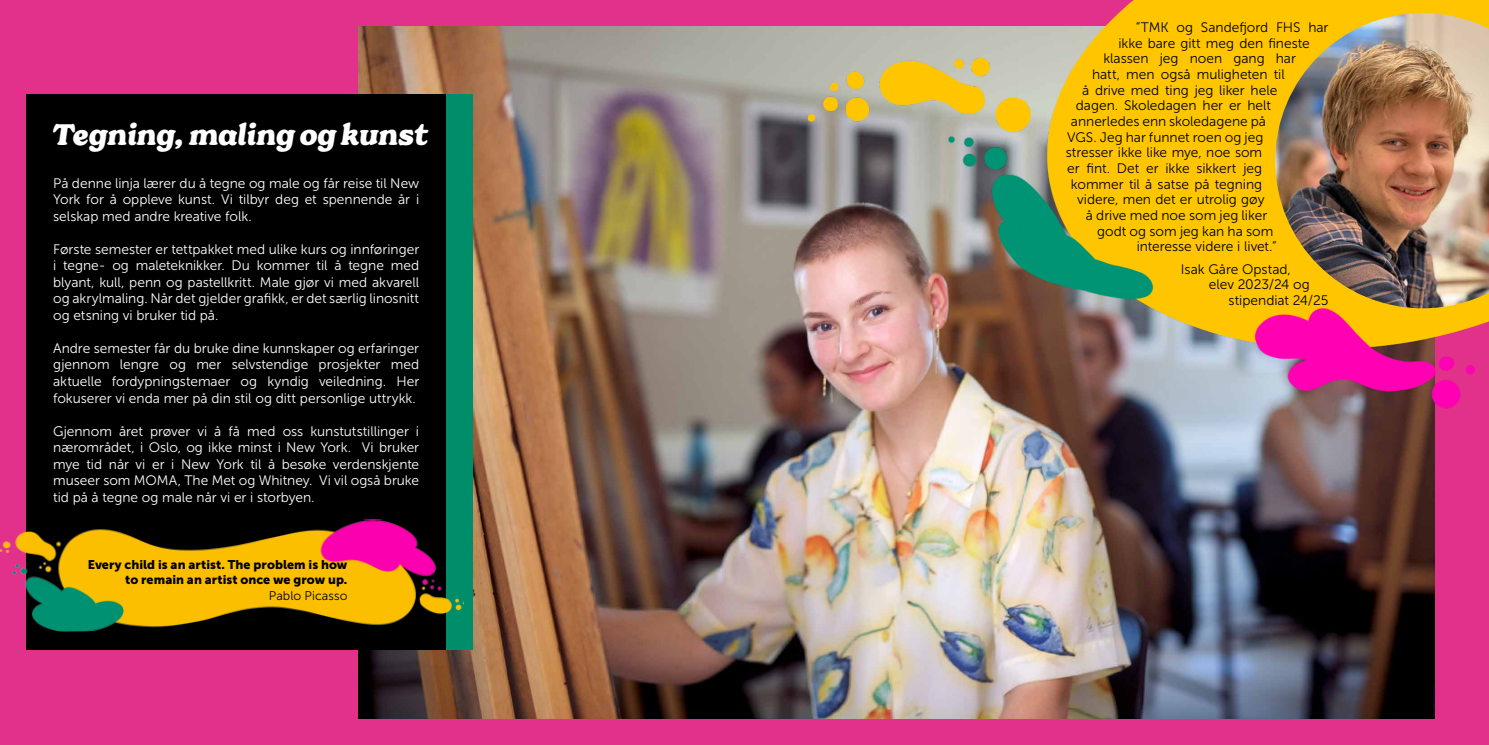
<style>
.page{position:relative;width:1489px;height:745px;background:#fff}
.page>*{position:absolute;margin:0;border:0;box-sizing:border-box;transform-origin:0 0}
.t1{font:italic 28.75px "Chinook Custom";letter-spacing:.005em;color:#fff}
.t2{font:13.75px/16.5px "Museo Sans 300";color:#fff;text-align:justify}
.t3{font:13.75px "Museo Sans 300";color:#000}
.t4{font:12.5px/15px "Museo Sans 900";letter-spacing:.005em;color:#000;text-align:right}
.t5{font:12.5px "Museo Sans 300";color:#000}
</style>
<div class="page">
<div style="left:0;top:0;width:1488px;height:744px;background:#e1318a"></div>
<img style="left:358px;top:27px;width:1075px;height:691px">
<img style="left:798px;top:1px;width:690px;height:411px">
<div style="left:27px;top:95px;width:419px;height:554px;background:#000"></div>
<div style="left:446px;top:95px;width:26px;height:554px;background:#008e6a"></div>
<img style="left:0;top:517px;width:464px;height:114px">
<img style="left:1275px;top:13px;width:213px;height:295px">
<svg style="left:1132px;top:0;width:356px;height:2px"></svg>
<h1 class="t1" style="left:54px;top:116px;width:377px">Tegning, maling og kunst</h1>
<p class="t2" style="left:53px;top:175px;width:367px">På denne linja lærer du å tegne og male og får reise til New York for å oppleve kunst. Vi tilbyr deg et spennende år i selskap med andre kreative folk.</p>
<p class="t2" style="left:53px;top:241px;width:367px">Første semester er tettpakket med ulike kurs og innføringer i tegne- og maleteknikker. Du kommer til å tegne med blyant, kull, penn og pastellkritt. Male gjør vi med akvarell og akrylmaling. Når det gjelder grafikk, er det særlig linosnitt og etsning vi bruker tid på.</p>
<p class="t2" style="left:53px;top:340px;width:367px">Andre semester får du bruke dine kunnskaper og erfaringer gjennom lengre og mer selvstendige prosjekter med aktuelle fordypningstemaer og kyndig veiledning. Her fokuserer vi enda mer på din stil og ditt personlige uttrykk.</p>
<p class="t2" style="left:53px;top:422px;width:367px">Gjennom året prøver vi å få med oss kunstutstillinger i nærområdet, i Oslo, og ikke minst i New York. Vi bruker mye tid når vi er i New York til å besøke verdenskjente museer som MOMA, The Met og Whitney. Vi vil også bruke tid på å tegne og male når vi er i storbyen.</p>
<p class="t4" style="left:88px;top:556px;width:261px">Every child is an artist. The problem is how to remain an artist once we grow up.</p>
<p class="t5" style="left:269px;top:588px;width:80px">Pablo Picasso</p>
<p class="t3" style="left:1135px;top:20px;width:194px">”TMK og Sandefjord FHS har</p>
<p class="t3" style="left:1118px;top:36px;width:193px">ikke bare gitt meg den fineste</p>
<p class="t3" style="left:1103px;top:51px;width:194px">klassen jeg noen gang har</p>
<p class="t3" style="left:1092px;top:67px;width:194px">hatt, men også muligheten til</p>
<p class="t3" style="left:1082px;top:83px;width:197px">å drive med ting jeg liker hele</p>
<p class="t3" style="left:1075px;top:98px;width:196px">dagen. Skoledagen her er helt</p>
<p class="t3" style="left:1070px;top:114px;width:196px">annerledes enn skoledagene på</p>
<p class="t3" style="left:1067px;top:129px;width:198px">VGS. Jeg har funnet roen og jeg</p>
<p class="t3" style="left:1065px;top:145px;width:198px">stresser ikke like mye, noe som</p>
<p class="t3" style="left:1067px;top:161px;width:196px">er fint. Det er ikke sikkert jeg</p>
<p class="t3" style="left:1070px;top:176px;width:193px">kommer til å satse på tegning</p>
<p class="t3" style="left:1077px;top:192px;width:189px">videre, men det er utrolig gøy</p>
<p class="t3" style="left:1085px;top:207px;width:183px">å drive med noe som jeg liker</p>
<p class="t3" style="left:1097px;top:223px;width:178px">godt og som jeg kan ha som</p>
<p class="t3" style="left:1136px;top:239px;width:141px">interesse videre i livet.”</p>
<p class="t3" style="left:1180px;top:261px;width:112px">Isak Gåre Opstad,</p>
<p class="t3" style="left:1208px;top:277px;width:102px">elev 2023/24 og</p>
<p class="t3" style="left:1228px;top:292px;width:101px">stipendiat 24/25</p>
</div>
